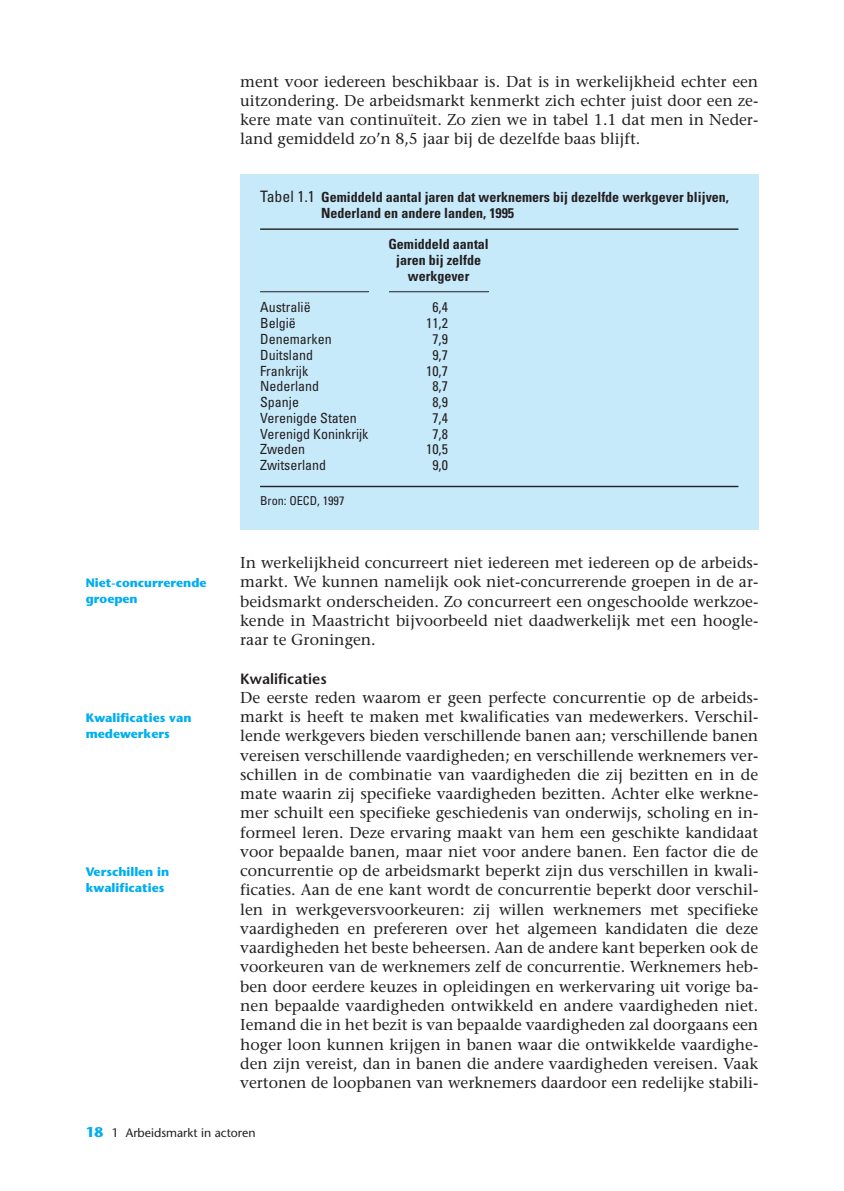
<style>
.page{position:relative;width:844px;height:1191px;background:#fff}
.page>*{position:absolute;margin:0;border:0;box-sizing:border-box;transform-origin:0 0}
.t1{font:15.75px/19.2px "Stone Serif";color:#231f20;text-align:justify}
.t2{font:600 14.88px "Stone Sans";color:#231f20}
.t3{font:condensed 14px "Univers";color:#231f20}
.t4{font:700 condensed 14px/15.8px "Univers";color:#231f20}
.t5{font:700 12.25px/15.8px "Stone Sans";color:#00aeef}
.t6{font:12.25px "Stone Sans";color:#231f20}
.t7{font:condensed 12.25px "Univers";color:#231f20}
.s1{font-weight:400;font-size:15.75px}
.s2{font-weight:700;font-size:14px;color:#00aeef}
</style>
<div class="page">
<div style="left:240px;top:174px;width:518px;height:355px;background:#c7eafb"></div>
<hr style="left:260px;top:228px;width:478px;height:2px;background:#231f20">
<hr style="left:260px;top:291px;width:478px;height:1px;background:#231f20">
<hr style="left:260px;top:486px;width:478px;height:1px;background:#231f20">
<div style="left:369px;top:286px;width:20px;height:11px;background:#c7eafb"></div>
<div style="left:489px;top:286px;width:253px;height:11px;background:#c7eafb"></div>
<p class="t1" style="left:240px;top:73px;width:519px">ment voor iedereen beschikbaar is. Dat is in werkelijkheid echter een uitzondering. De arbeidsmarkt kenmerkt zich echter juist door een ze&shy;kere mate van continuïteit. Zo zien we in tabel 1.1 dat men in Neder&shy;land gemiddeld zo’n 8,5 jaar bij de dezelfde baas blijft.</p>
<p class="t4" style="left:321px;top:191px;width:409px;text-indent:-61px"><span class="s1">Tabel 1.1</span> Gemiddeld aantal jaren dat werknemers bij dezelfde werkgever blijven,<br>Nederland en andere landen, 1995</p>
<p class="t4" style="left:388px;top:238px;width:102px;text-align:center">Gemiddeld aantal jaren bij zelfde werkgever</p>
<p class="t3" style="left:260px;top:302px;width:52px">Australië</p>
<p class="t3" style="left:432px;top:302px;width:17px">6,4</p>
<p class="t3" style="left:260px;top:318px;width:37px">België</p>
<p class="t3" style="left:426px;top:318px;width:23px">11,2</p>
<p class="t3" style="left:260px;top:334px;width:73px">Denemarken</p>
<p class="t3" style="left:432px;top:334px;width:17px">7,9</p>
<p class="t3" style="left:260px;top:350px;width:54px">Duitsland</p>
<p class="t3" style="left:432px;top:350px;width:17px">9,7</p>
<p class="t3" style="left:260px;top:365px;width:50px">Frankrijk</p>
<p class="t3" style="left:426px;top:365px;width:23px">10,7</p>
<p class="t3" style="left:260px;top:381px;width:61px">Nederland</p>
<p class="t3" style="left:432px;top:381px;width:17px">8,7</p>
<p class="t3" style="left:260px;top:397px;width:40px">Spanje</p>
<p class="t3" style="left:432px;top:397px;width:17px">8,9</p>
<p class="t3" style="left:260px;top:413px;width:98px">Verenigde Staten</p>
<p class="t3" style="left:432px;top:413px;width:17px">7,4</p>
<p class="t3" style="left:260px;top:428px;width:110px">Verenigd Koninkrijk</p>
<p class="t3" style="left:432px;top:428px;width:17px">7,8</p>
<p class="t3" style="left:260px;top:444px;width:47px">Zweden</p>
<p class="t3" style="left:426px;top:444px;width:23px">10,5</p>
<p class="t3" style="left:260px;top:460px;width:68px">Zwitserland</p>
<p class="t3" style="left:432px;top:460px;width:17px">9,0</p>
<p class="t7" style="left:260px;top:496px;width:86px">Bron: OECD, 1997</p>
<p class="t1" style="left:240px;top:554px;width:519px">In werkelijkheid concurreert niet iedereen met iedereen op de arbeids&shy;markt. We kunnen namelijk ook niet-concurrerende groepen in de ar&shy;beidsmarkt onderscheiden. Zo concurreert een ongeschoolde werkzoe&shy;kende in Maastricht bijvoorbeeld niet daadwerkelijk met een hoogle&shy;raar te Groningen.</p>
<p class="t2" style="left:240px;top:672px;width:88px">Kwalificaties</p>
<p class="t1" style="left:240px;top:689px;width:519px">De eerste reden waarom er geen perfecte concurrentie op de arbeids&shy;markt is heeft te maken met kwalificaties van medewerkers. Verschil&shy;lende werkgevers bieden verschillende banen aan; verschillende banen vereisen verschillende vaardigheden; en verschillende werknemers ver&shy;schillen in de combinatie van vaardigheden die zij bezitten en in de mate waarin zij specifieke vaardigheden bezitten. Achter elke werkne&shy;mer schuilt een specifieke geschiedenis van onderwijs, scholing en in&shy;formeel leren. Deze ervaring maakt van hem een geschikte kandidaat voor bepaalde banen, maar niet voor andere banen. Een factor die de concurrentie op de arbeidsmarkt beperkt zijn dus verschillen in kwali&shy;ficaties. Aan de ene kant wordt de concurrentie beperkt door verschil&shy;len in werkgeversvoorkeuren: zij willen werknemers met specifieke vaardigheden en prefereren over het algemeen kandidaten die deze vaardigheden het beste beheersen. Aan de andere kant beperken ook de voorkeuren van de werknemers zelf de concurrentie. Werknemers heb&shy;ben door eerdere keuzes in opleidingen en werkervaring uit vorige ba&shy;nen bepaalde vaardigheden ontwikkeld en andere vaardigheden niet.<br>Iemand die in het bezit is van bepaalde vaardigheden zal doorgaans een hoger loon kunnen krijgen in banen waar die ontwikkelde vaardighe&shy;den zijn vereist, dan in banen die andere vaardigheden vereisen. Vaak vertonen de loopbanen van werknemers daardoor een redelijke stabili-</p>
<p class="t6" style="left:86px;top:1127px;width:171px"><span class="s2">18</span> 1 Arbeidsmarkt in actoren</p>
<p class="t5" style="left:86px;top:576px;width:122px">Niet-concurrerende groepen</p>
<p class="t5" style="left:86px;top:711px;width:107px">Kwalificaties van medewerkers</p>
<p class="t5" style="left:86px;top:865px;width:85px">Verschillen in kwalificaties</p>
</div>
